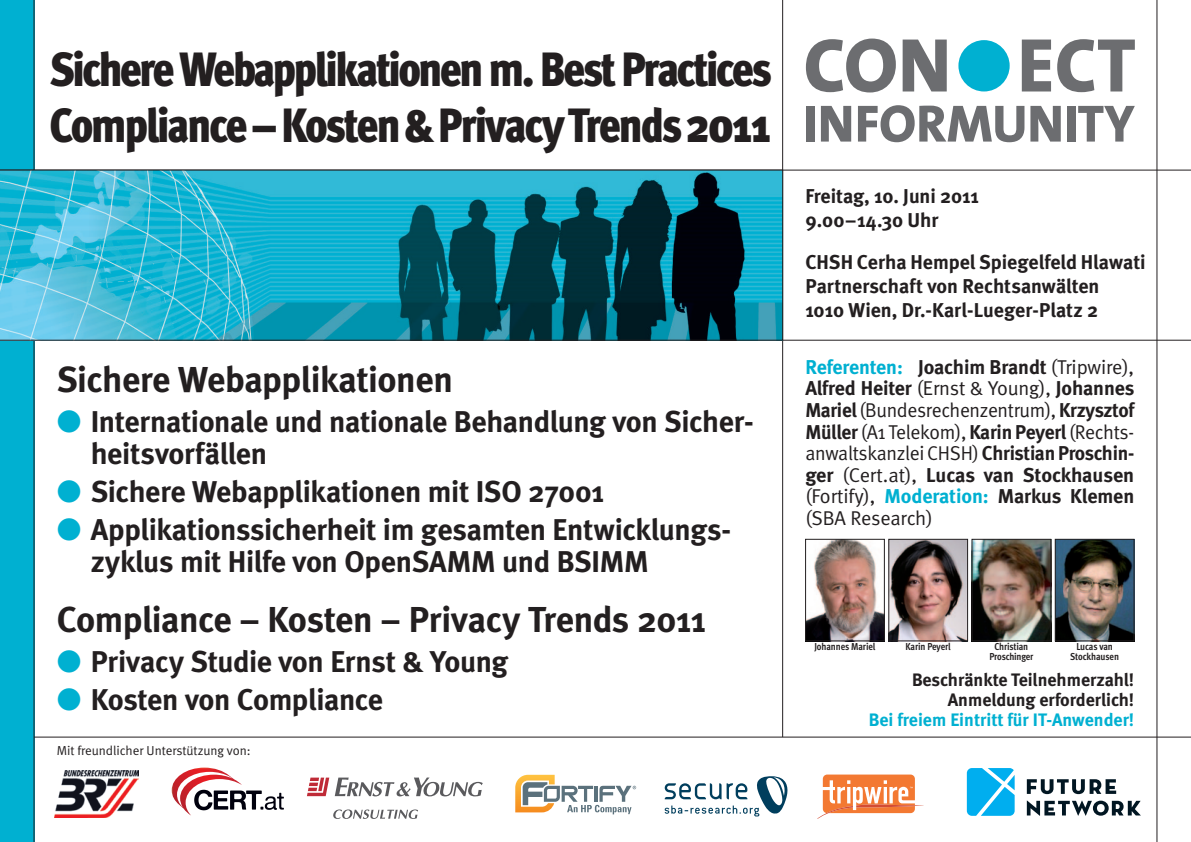
<style>
.page{position:relative;width:1191px;height:842px;background:#fff}
.page>*{position:absolute;margin:0;border:0;box-sizing:border-box;transform-origin:0 0}
.informunity_titel{font:900 48px "Meta Cond";letter-spacing:-.055em;color:#231f20}
.Informunity_aufzähle{font:700 36px "Meta";letter-spacing:-.015em;color:#231f20}
.informunity_titel_au{font:700 30px/32px "Meta";letter-spacing:-.015em;color:#231f20}
.informunity_titel_re{font:20px/21.6px "Meta Normal";letter-spacing:-.015em;color:#231f20;text-align:justify}
.informunity_titel_te{font:700 20px "Meta";color:#231f20}
.t1{font:700 18px "Meta";color:#231f20}
.t2{font:700 18px "Meta";color:#00b0d1}
.body{font:13px "Meta Normal";color:#231f20}
.t3{font:700 10px/10px "Meta Cond";letter-spacing:-.015em;color:#231f20;text-align:center}
.s1{font-family:"Meta Bold Expert";font-weight:400;color:#00b0d1}
.s2{font-family:"Meta";font-weight:700;color:#00b0d1}
.s3{font-family:"Meta";font-weight:700}
</style>
<div class="page">
<hr style="left:782px;top:0;width:1px;height:737px;background:#231f20">
<div style="left:0;top:0;width:34px;height:842px;background:#00b0d1"></div>
<hr style="left:34px;top:0;width:1px;height:842px;background:#231f20">
<hr style="left:0;top:170px;width:1191px;height:1px;background:#231f20">
<hr style="left:34px;top:737px;width:1157px;height:1px;background:#231f20">
<hr style="left:0;top:340px;width:1191px;height:1px;background:#231f20">
<hr style="left:1156px;top:0;width:1px;height:842px;background:#231f20">
<svg style="left:806px;top:39px;width:90px;height:53px"></svg>
<svg style="left:902px;top:40px;width:44px;height:51px"></svg>
<div style="left:958px;top:40px;width:51px;height:51px;background:#00b0d1;border-radius:50%"></div>
<svg style="left:1021px;top:40px;width:30px;height:51px"></svg>
<svg style="left:1057px;top:39px;width:77px;height:53px"></svg>
<div style="left:806px;top:106px;width:8px;height:36px;background:#6c6d70"></div>
<svg style="left:821px;top:106px;width:30px;height:36px"></svg>
<svg style="left:858px;top:105px;width:166px;height:37px"></svg>
<svg style="left:1030px;top:106px;width:30px;height:36px"></svg>
<div style="left:1067px;top:106px;width:8px;height:36px;background:#6c6d70"></div>
<svg style="left:1078px;top:106px;width:56px;height:36px"></svg>
<svg style="left:0;top:170px;width:783px;height:170px;background:#1b8ca3"></svg>
<img style="left:172px;top:768px;width:70px;height:47px">
<svg style="left:194px;top:790px;width:90px;height:20px"></svg>
<svg style="left:515px;top:775px;width:121px;height:39px"></svg>
<img style="left:54px;top:770px;width:85px;height:48px">
<svg style="left:307px;top:778px;width:22px;height:18px"></svg>
<svg style="left:335px;top:777px;width:148px;height:19px"></svg>
<svg style="left:333px;top:809px;width:85px;height:10px"></svg>
<svg style="left:817px;top:774px;width:106px;height:45px"></svg>
<svg style="left:664px;top:776px;width:124px;height:40px"></svg>
<img style="left:807px;top:541px;width:75px;height:98px">
<div style="left:805px;top:539px;width:79px;height:102px;border:1px solid #231f20"></div>
<img style="left:973px;top:541px;width:76px;height:98px">
<div style="left:971px;top:539px;width:80px;height:102px;border:1px solid #231f20"></div>
<img style="left:890px;top:541px;width:75px;height:98px">
<div style="left:888px;top:539px;width:79px;height:102px;border:1px solid #231f20"></div>
<img style="left:1057px;top:541px;width:75px;height:98px">
<div style="left:1055px;top:539px;width:79px;height:102px;border:1px solid #231f20"></div>
<svg style="left:966px;top:768px;width:48px;height:48px;background:#2bbbf1"></svg>
<svg style="left:1026px;top:779px;width:90px;height:15px"></svg>
<svg style="left:1026px;top:800px;width:114px;height:16px"></svg>
<p class="informunity_titel" style="left:49px;top:40px;width:724px">Sichere Webapplikationen m. Best Practices</p>
<p class="informunity_titel" style="left:49px;top:96px;width:724px">Compliance – Kosten &amp; Privacy Trends 2011</p>
<p class="Informunity_aufzähle" style="left:57px;top:358px;width:398px">Sichere Webapplikationen</p>
<p class="informunity_titel_au" style="left:91px;top:405px;width:664px;text-indent:-34px"><span class="s1">X</span> Internationale und nationale Behandlung von Sicher&shy;heitsvorfällen</p>
<p class="informunity_titel_au" style="left:57px;top:475px;width:549px"><span class="s1">X</span> Sichere Webapplikationen mit ISO 27001</p>
<p class="informunity_titel_au" style="left:91px;top:513px;width:642px;text-indent:-34px"><span class="s1">X</span> Applikationssicherheit im gesamten Entwicklungs&shy;zyklus mit Hilfe von OpenSAMM und BSIMM</p>
<p class="Informunity_aufzähle" style="left:57px;top:598px;width:650px">Compliance – Kosten – Privacy Trends 2011</p>
<p class="informunity_titel_au" style="left:57px;top:646px;width:453px"><span class="s1">X</span> Privacy Studie von Ernst &amp; Young</p>
<p class="informunity_titel_au" style="left:57px;top:683px;width:328px"><span class="s1">X</span> Kosten von Compliance</p>
<p class="body" style="left:57px;top:743px;width:195px">Mit freundlicher Unterstützung von:</p>
<p class="informunity_titel_te" style="left:805px;top:185px;width:175px">Freitag, 10. Juni 2011</p>
<p class="informunity_titel_te" style="left:805px;top:209px;width:134px">9.00–14.30 Uhr</p>
<p class="informunity_titel_te" style="left:805px;top:251px;width:342px">CHSH Cerha Hempel Spiegelfeld Hlawati</p>
<p class="informunity_titel_te" style="left:805px;top:275px;width:295px">Partnerschaft von Rechtsanwälten</p>
<p class="informunity_titel_te" style="left:805px;top:299px;width:294px">1010 Wien, Dr.-Karl-Lueger-Platz 2</p>
<p class="informunity_titel_re" style="left:805px;top:356px;width:331px"><span class="s2">Referenten:</span> <span class="s3">Joachim Brandt</span> (Tripwire), <span class="s3">Alfred Heiter</span> (Ernst &amp; Young), <span class="s3">Johannes Mariel</span> (Bundesrechenzentrum), <span class="s3">Krzysztof Müller</span> (A1 Telekom), <span class="s3">Karin Peyerl</span> (Rechts&shy;anwaltskanzlei CHSH) <span class="s3">Christian Proschin&shy;ger</span> (Cert.at), <span class="s3">Lucas van Stockhausen </span>(Fortify), <span class="s2">Moderation:</span> <span class="s3">Markus Klemen </span>(SBA Research)</p>
<p class="t3" style="left:814px;top:642px;width:63px">Johannes Mariel</p>
<p class="t3" style="left:994px;top:642px;width:35px">Christian</p>
<p class="t3" style="left:989px;top:652px;width:45px">Proschinger</p>
<p class="t3" style="left:905px;top:642px;width:47px">Karin Peyerl</p>
<p class="t3" style="left:1070px;top:642px;width:50px">Lucas van<br>Stockhausen</p>
<p class="t1" style="left:912px;top:669px;width:224px">Beschränkte Teilnehmerzahl!</p>
<p class="t1" style="left:947px;top:689px;width:188px">Anmeldung erforderlich!</p>
<p class="t2" style="left:868px;top:709px;width:267px">Bei freiem Eintritt für IT-Anwender!</p>
</div>
